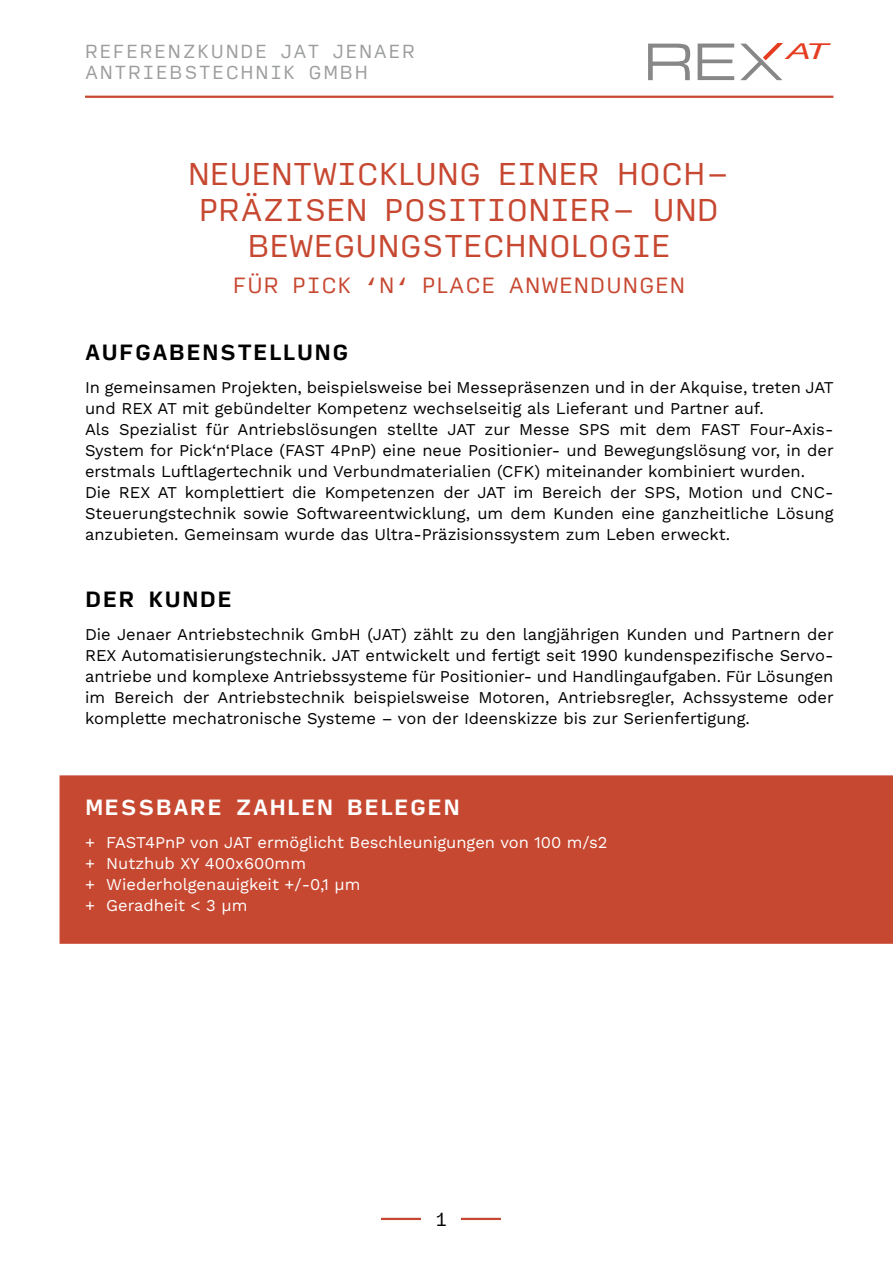
<style>
.page{position:relative;width:893px;height:1263px;background:#fff}
.page>*{position:absolute;margin:0;border:0;box-sizing:border-box;transform-origin:0 0}
.t1{font:30px/36px "Input Sans";letter-spacing:.01em;color:#c74831;text-align:center}
.t2{font:italic 21.75px "Helvetica Neue";color:#e53c20;scale:1.67 1}
.t3{font:21px "Input Sans";letter-spacing:.05em;color:#c74831}
.t4{font:700 21px "Input Sans";letter-spacing:.05em;color:#000}
.t5{font:700 21px "Input Sans";letter-spacing:.05em;color:#fff}
.t6{font:18px "Input Sans";letter-spacing:.1em;color:#9c9d9d}
.t7{font:18px "Input Sans";color:#000}
.t8{font:16.5px/21px "Work Sans";color:#000}
.t9{font:16.5px/21px "Work Sans";color:#fff}
</style>
<div class="page">
<svg style="left:648px;top:44px;width:86px;height:36px"></svg>
<svg style="left:740px;top:43px;width:43px;height:37px"></svg>
<hr style="left:85px;top:96px;width:748px;height:2px;background:#c74831">
<hr style="left:381px;top:1218px;width:40px;height:2px;background:#c74831">
<hr style="left:461px;top:1218px;width:40px;height:2px;background:#c74831">
<div style="left:60px;top:775px;width:833px;height:169px;background:#c74831"></div>
<p class="t6" style="left:85px;top:35px;width:332px">REFERENZKUNDE JAT JENAER</p>
<h2 class="t2" style="left:787px;top:35px;width:26px">AT</h2>
<p class="t6" style="left:85px;top:56px;width:284px">ANTRIEBSTECHNIK GMBH</p>
<h1 class="t1" style="left:188px;top:154px;width:543px">NEUENTWICKLUNG EINER HOCH-<br>PRÄZISEN POSITIONIER- UND<br>BEWEGUNGSTECHNOLOGIE</h1>
<p class="t3" style="left:233px;top:266px;width:454px">FÜR PICK ‘N‘ PLACE ANWENDUNGEN</p>
<p class="t4" style="left:85px;top:333px;width:265px">AUFGABENSTELLUNG</p>
<p class="t8" style="left:85px;top:376px;width:750px">In gemeinsamen Projekten, beispielsweise bei Messepräsenzen und in der Akquise, treten JAT und REX AT mit gebündelter Kompetenz wechselseitig als Lieferant und Partner auf.<br>Als Spezialist für Antriebslösungen stellte JAT zur Messe SPS mit dem FAST Four-Axis-System for Pick‘n‘Place (FAST 4PnP) eine neue Positionier- und Bewegungslösung vor, in der erstmals Luftlagertechnik und Verbundmaterialien (CFK) miteinander kombiniert wurden.<br>Die REX AT komplettiert die Kompetenzen der JAT im Bereich der SPS, Motion und CNC-Steuerungstechnik sowie Softwareentwicklung, um dem Kunden eine ganzheitliche Lösung anzubieten. Gemeinsam wurde das Ultra-Präzisionssystem zum Leben erweckt.</p>
<p class="t4" style="left:85px;top:581px;width:149px">DER KUNDE</p>
<p class="t8" style="left:85px;top:623px;width:750px;text-align:justify">Die Jenaer Antriebstechnik GmbH (JAT) zählt zu den langjährigen Kunden und Partnern der REX Automatisierungstechnik. JAT entwickelt und fertigt seit 1990 kundenspezifische Servo&shy;antriebe und komplexe Antriebssysteme für Positionier- und Handlingaufgaben. Für Lösungen im Bereich der Antriebstechnik beispielsweise Motoren, Antriebsregler, Achssysteme oder komplette mechatronische Systeme – von der Ideenskizze bis zur Serienfertigung.</p>
<p class="t5" style="left:85px;top:788px;width:376px">MESSBARE ZAHLEN BELEGEN</p>
<p class="t9" style="left:85px;top:831px;width:524px">+ FAST4PnP von JAT ermöglicht Beschleunigungen von 100 m/s2 + Nutzhub XY 400x600mm<br>+ Wiederholgenauigkeit +/-0,1 µm<br>+ Geradheit &lt; 3 µm</p>
<p class="t7" style="left:434px;top:1203px;width:15px">1</p>
</div>
